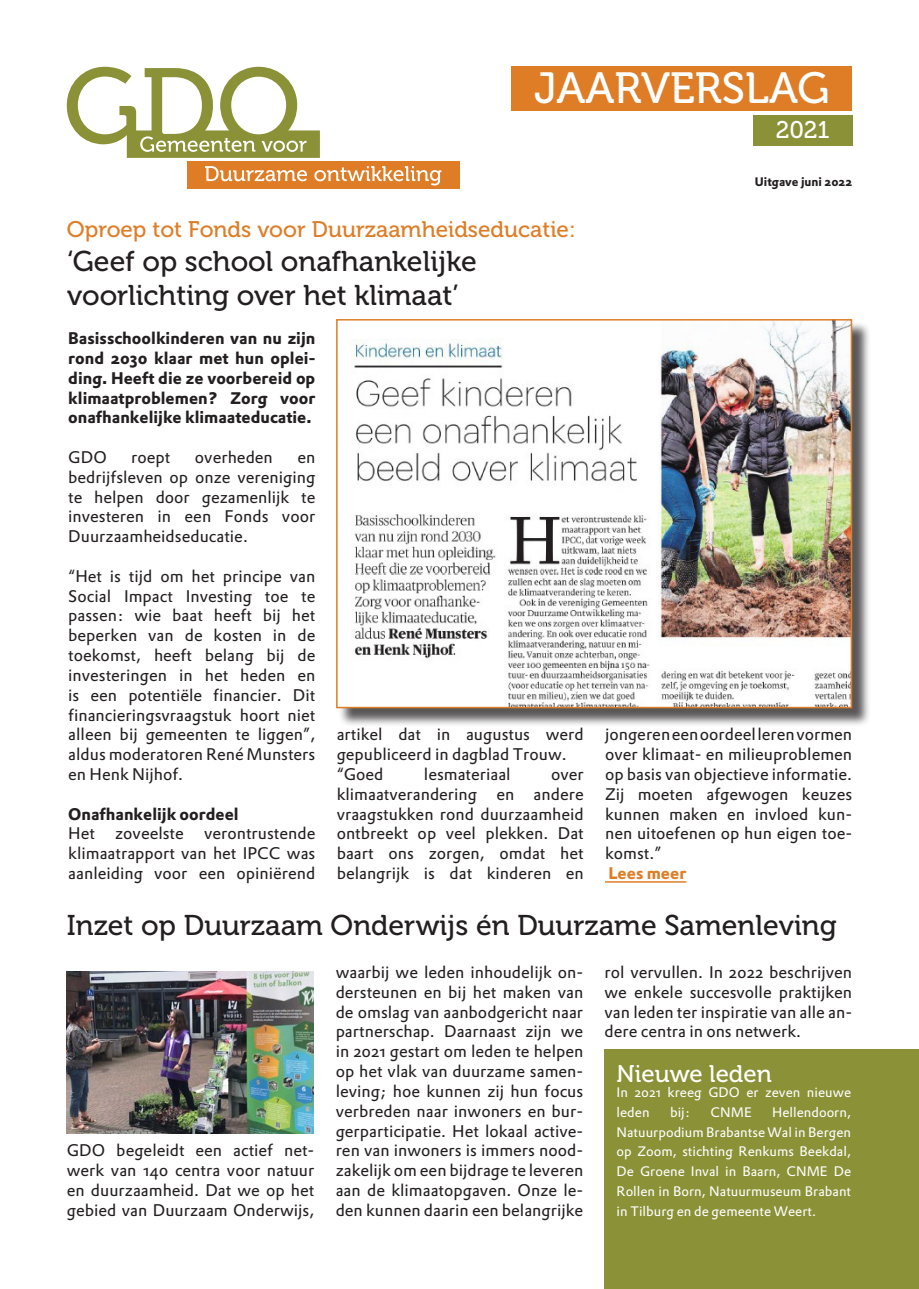
<style>
.page{position:relative;width:919px;height:1289px;background:#fff}
.page>*{position:absolute;margin:0;border:0;box-sizing:border-box;transform-origin:0 0}
.t1{font:43.5px "Museo 500";color:#fff}
.Kop{font:28.5px "Museo 500";color:#231f20}
.kop_in_inzet{font:24px "Museo 500";color:#fff}
.chapeau{font:22.5px "Museo 500";color:#de7d26}
.bodytekst{font:16.5px/19.8px "DTL Prokyon ST";color:#231f20;text-align:justify}
.bodytekst_bold{font:700 16.5px/19.8px "DTL Prokyon ST";color:#231f20;text-align:justify}
.aanleiding_links{font:700 16.5px "DTL Prokyon ST";color:#de7d26}
.bodytekst_inzet{font:13.5px/19.8px "DTL Prokyon ST";color:#fff}
.t2{font:700 12.15px "DTL Prokyon ST";color:#231f20}
</style>
<div class="page">
<div style="left:187px;top:161px;width:272px;height:28px;background:#de7d26"></div>
<svg style="left:67px;top:67px;width:253px;height:91px"></svg>
<svg style="left:205px;top:166px;width:102px;height:15px"></svg>
<svg style="left:314px;top:166px;width:127px;height:19px"></svg>
<div style="left:511px;top:67px;width:341px;height:44px;background:#de7d26"></div>
<div style="left:753px;top:116px;width:99px;height:30px;background:#8a9137"></div>
<hr style="left:605px;top:881px;width:81px;height:1px;background:#de7d26">
<div style="left:604px;top:1049px;width:314px;height:239px;background:#8a9137"></div>
<div style="left:338px;top:321px;width:533px;height:406px;background:#231f20;opacity:.75"></div>
<img style="left:339px;top:322px;width:510px;height:383px">
<div style="left:336px;top:319px;width:516px;height:389px;border:2px solid #de7d26"></div>
<img style="left:67px;top:971px;width:247px;height:162px">
<h1 class="t1" style="left:534px;top:65px;width:297px">JAARVERSLAG</h1>
<h3 class="kop_in_inzet" style="left:775px;top:117px;width:55px">2021</h3>
<p class="t2" style="left:754px;top:173px;width:99px">Uitgave juni 2022</p>
<p class="chapeau" style="left:67px;top:217px;width:510px">Oproep tot Fonds voor Duurzaamheidseducatie:</p>
<p class="Kop" style="left:67px;top:245px;width:411px">‘Geef op school onafhankelijke</p>
<p class="Kop" style="left:67px;top:279px;width:393px">voorlichting over het klimaat’</p>
<p class="bodytekst_bold" style="left:68px;top:328px;width:248px">Basisschoolkinderen van nu zijn rond 2030 klaar met hun oplei&shy;ding. Heeft die ze voorbereid op klimaatproblemen? Zorg voor onafhankelijke klimaateducatie.</p>
<p class="bodytekst" style="left:68px;top:447px;width:40px">GDO</p>
<p class="bodytekst" style="left:131px;top:447px;width:41px">roept</p>
<p class="bodytekst" style="left:195px;top:447px;width:79px">overheden</p>
<p class="bodytekst" style="left:68px;top:447px;width:248px;text-indent:229px">en bedrijfsleven op onze vereniging te helpen door gezamenlijk te investeren in een Fonds voor Duurzaamheidseducatie.</p>
<p class="bodytekst" style="left:68px;top:566px;width:248px">“Het is tijd om het principe van Social Impact Investing toe te passen: wie baat heeft bij het beperken van de kosten in de toekomst, heeft belang bij de investeringen in het heden en is een potentiële financier. Dit financieringsvraagstuk hoort niet alleen bij gemeenten te liggen”, aldus moderatoren René Munsters en Henk Nijhof.</p>
<p class="bodytekst_bold" style="left:68px;top:803px;width:172px">Onafhankelijk oordeel</p>
<p class="bodytekst" style="left:68px;top:823px;width:248px">Het zoveelste verontrustende klimaatrapport van het IPCC was aanleiding voor een opiniërend</p>
<p class="bodytekst" style="left:336px;top:724px;width:248px">artikel dat in augustus werd gepubliceerd in dagblad Trouw.</p>
<p class="bodytekst" style="left:336px;top:764px;width:48px">“Goed</p>
<p class="bodytekst" style="left:424px;top:764px;width:88px">lesmateriaal</p>
<p class="bodytekst" style="left:336px;top:764px;width:248px;text-indent:214px">over klimaatverandering en andere vraagstukken rond duurzaamheid ontbreekt op veel plekken. Dat baart ons zorgen, omdat het belangrijk is dat kinderen en</p>
<p class="bodytekst" style="left:605px;top:724px;width:248px">jongeren een oordeel leren vormen over klimaat- en milieuproblemen op basis van objectieve informatie.</p>
<p class="bodytekst" style="left:605px;top:783px;width:248px">Zij moeten afgewogen keuzes kunnen maken en invloed kun&shy;nen uitoefenen op hun eigen toe&shy;komst.”</p>
<p class="aanleiding_links" style="left:608px;top:862px;width:79px">Lees meer</p>
<p class="Kop" style="left:67px;top:909px;width:771px">Inzet op Duurzaam Onderwijs én Duurzame Samenleving</p>
<p class="bodytekst" style="left:67px;top:1140px;width:249px">GDO begeleidt een actief net&shy;werk van 140 centra voor natuur en duurzaamheid. Dat we op het gebied van Duurzaam Onderwijs,</p>
<p class="bodytekst" style="left:335px;top:962px;width:249px">waarbij we leden inhoudelijk on&shy;dersteunen en bij het maken van de omslag van aanbodgericht naar partnerschap. Daarnaast zijn we in 2021 gestart om leden te helpen op het vlak van duurzame samen&shy;leving; hoe kunnen zij hun focus verbreden naar inwoners en bur&shy;gerparticipatie. Het lokaal active&shy;ren van inwoners is immers nood&shy;zakelijk om een bijdrage te leveren aan de klimaatopgaven. Onze le&shy;den kunnen daarin een belangrijke</p>
<p class="bodytekst" style="left:604px;top:962px;width:249px">rol vervullen. In 2022 beschrijven we enkele succesvolle praktijken van leden ter inspiratie van alle an&shy;dere centra in ons netwerk.</p>
<p class="kop_in_inzet" style="left:616px;top:1060px;width:157px">Nieuwe leden</p>
<p class="bodytekst_inzet" style="left:616px;top:1081px;width:236px">In 2021 kreeg GDO er zeven nieuwe leden</p>
<p class="bodytekst_inzet" style="left:616px;top:1101px;width:236px;text-align:justify;text-indent:155px">Hellendoorn, Natuurpodium Brabantse Wal in Bergen op Zoom, stichting Renkums Beekdal, De Groene Inval in Baarn, CNME De Rollen in Born, Natuurmuseum Brabant in Tilburg en de gemeente Weert.</p>
<p class="bodytekst_inzet" style="left:670px;top:1101px;width:22px">bij:</p>
<p class="bodytekst_inzet" style="left:710px;top:1101px;width:43px">CNME</p>
</div>
